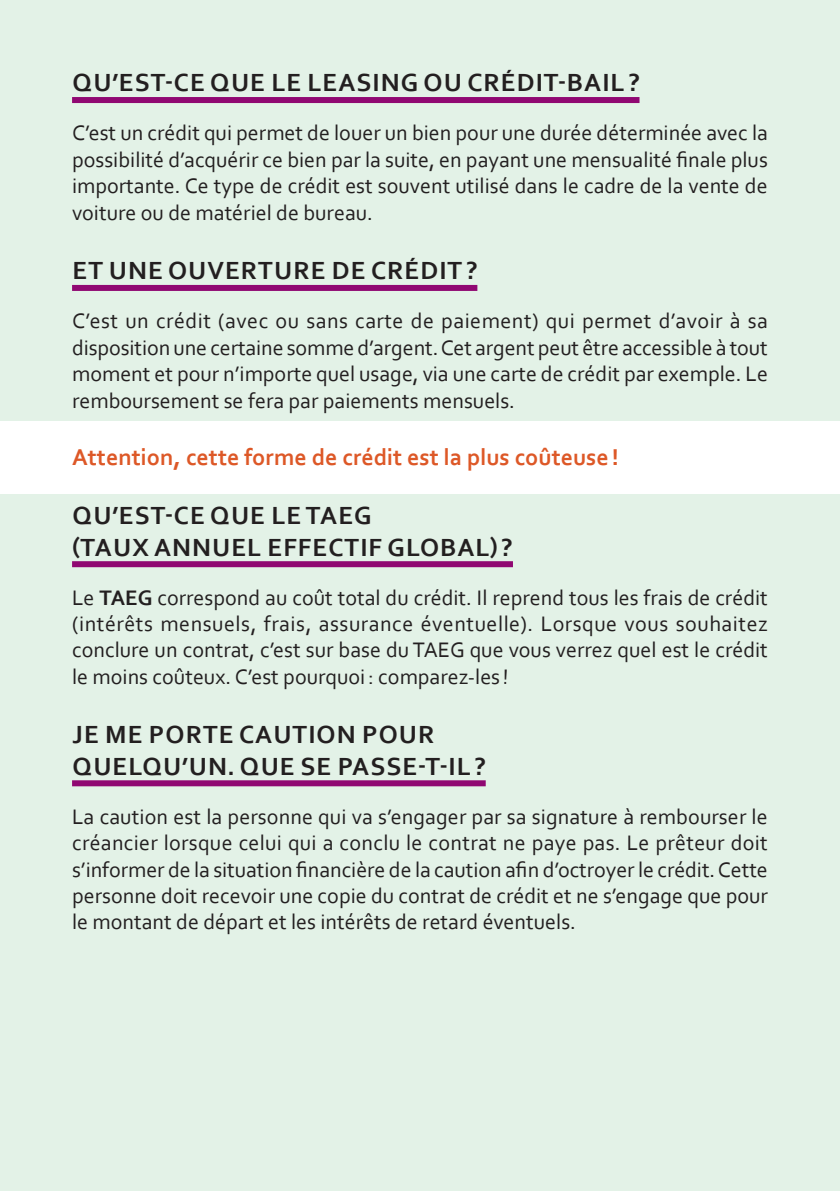
<style>
.page{position:relative;width:840px;height:1191px;background:#fff}
.page>*{position:absolute;margin:0;border:0;box-sizing:border-box;transform-origin:0 0}
.t1{font:700 26px/31.2px "Corbel";letter-spacing:.04em;color:#231f20}
.t2{font:700 24px "Corbel";color:#dd5827}
.t3{font:22px/26.4px "Corbel";color:#231f20;text-align:justify}
.s1{font-weight:700}
</style>
<div class="page">
<div style="left:0;top:0;width:839px;height:1191px;background:#e3f2e7"></div>
<div style="left:0;top:421px;width:839px;height:72px;background:#fff"></div>
<div style="left:72px;top:97px;width:567px;height:6px;background:#900872"></div>
<div style="left:72px;top:285px;width:405px;height:6px;background:#900872"></div>
<div style="left:72px;top:561px;width:440px;height:6px;background:#900872"></div>
<div style="left:72px;top:780px;width:413px;height:6px;background:#900872"></div>
<p class="t1" style="left:73px;top:66px;width:568px">QU’EST-CE QUE LE LEASING OU CRÉDIT-BAIL?</p>
<p class="t3" style="left:72px;top:119px;width:697px">C’est un crédit qui permet de louer un bien pour une durée déterminée avec la possibilité d’acquérir ce bien par la suite, en payant une mensualité finale plus importante. Ce type de crédit est souvent utilisé dans le cadre de la vente de voiture ou de matériel de bureau.</p>
<p class="t1" style="left:73px;top:254px;width:405px">ET UNE OUVERTURE DE CRÉDIT?</p>
<p class="t3" style="left:72px;top:307px;width:696px">C’est un crédit (avec ou sans carte de paiement) qui permet d’avoir à sa disposition une certaine somme d’argent. Cet argent peut être accessible à tout moment et pour n’importe quel usage, via une carte de crédit par exemple. Le remboursement se fera par paiements mensuels.</p>
<p class="t2" style="left:72px;top:442px;width:547px">Attention, cette forme de crédit est la plus coûteuse !</p>
<p class="t1" style="left:72px;top:499px;width:442px">QU’EST-CE QUE LE TAEG<br>(TAUX ANNUEL EFFECTIF GLOBAL)?</p>
<p class="t3" style="left:72px;top:583px;width:697px">Le <span class="s1">TAEG</span> correspond au coût total du crédit. Il reprend tous les frais de crédit (intérêts mensuels, frais, assurance éventuelle). Lorsque vous souhaitez conclure un contrat, c’est sur base du TAEG que vous verrez quel est le crédit le moins coûteux. C’est pourquoi : comparez-les !</p>
<p class="t1" style="left:73px;top:718px;width:415px">JE ME PORTE CAUTION POUR<br>QUELQU’UN. QUE SE PASSE-T-IL?</p>
<p class="t3" style="left:72px;top:802px;width:697px">La caution est la personne qui va s’engager par sa signature à rembourser le créancier lorsque celui qui a conclu le contrat ne paye pas. Le prêteur doit s’informer de la situation financière de la caution afin d’octroyer le crédit. Cette personne doit recevoir une copie du contrat de crédit et ne s’engage que pour le montant de départ et les intérêts de retard éventuels.</p>
</div>
